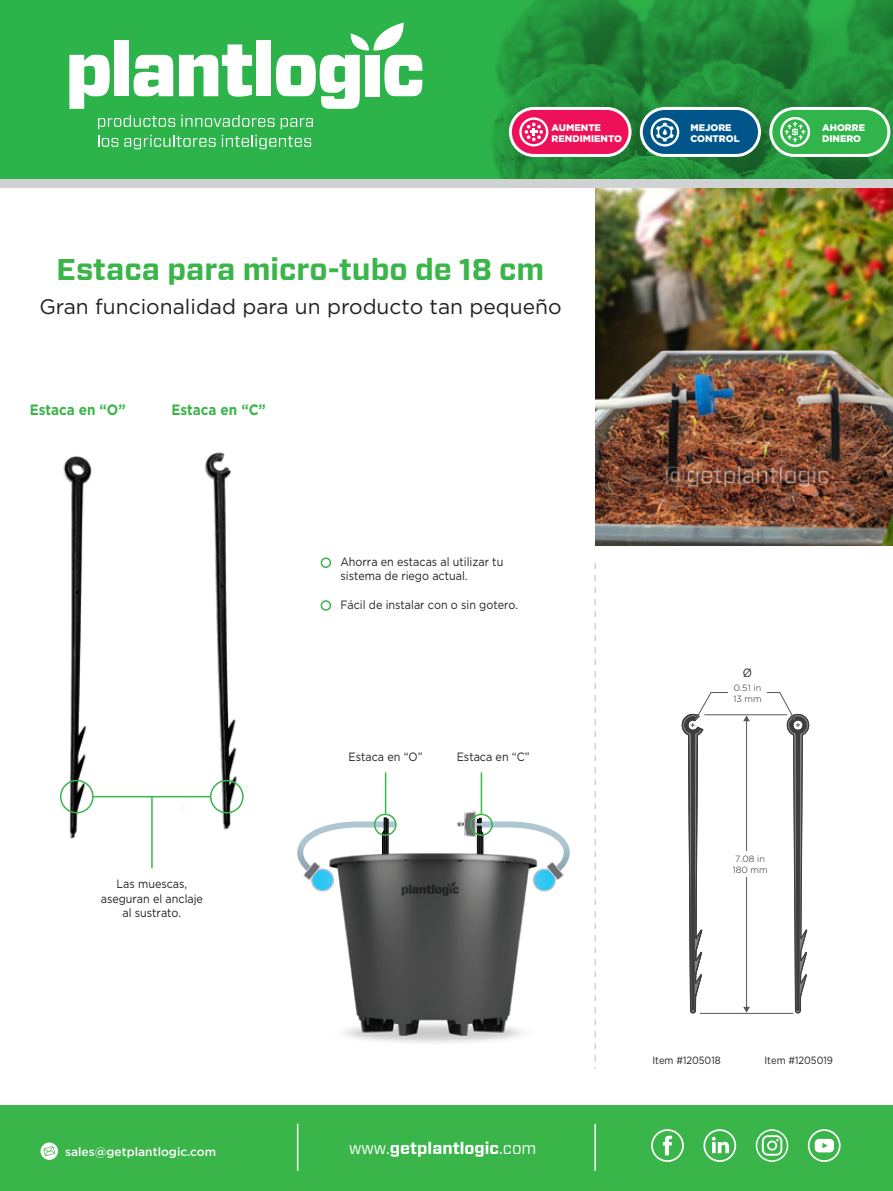
<style>
.page{position:relative;width:893px;height:1191px;background:#fff}
.page>*{position:absolute;margin:0;border:0;box-sizing:border-box;transform-origin:0 0}
.t1{font:700 30px "Vitesse Sans";color:#3ab54a}
.t2{font:21px "Gotham";color:#231f20}
.t3{font:700 16.5px "Vitesse Sans";color:#fff}
.t4{font:700 15px "Gotham";color:#3ab54a;scale:.9 1}
.t5{font:12px/14.4px "Gotham";color:#231f20;scale:.9 1}
.t6{font:500 12px "Gotham";color:#fff}
.t7{font:10.5px "Gotham";color:#231f20;scale:.9 1}
.t8{font:900 9.6px/11.4px "Gotham";color:#fff}
.t9{font:300 9px/10.8px "Gotham";color:#231f20}
.s1{font-weight:400}
</style>
<div class="page">
<img style="left:595px;top:188px;width:298px;height:357px">
<div style="left:0;top:70px;width:893px;height:118px;background:#d1d2d4"></div>
<img style="left:0;top:0;width:893px;height:178px">
<div style="left:0;top:1105px;width:893px;height:86px;background:#3ab54a"></div>
<svg style="left:651px;top:1129px;width:33px;height:33px"></svg>
<svg style="left:808px;top:1129px;width:33px;height:33px"></svg>
<svg style="left:756px;top:1129px;width:32px;height:32px"></svg>
<svg style="left:703px;top:1129px;width:33px;height:33px"></svg>
<div style="left:41px;top:1142px;width:17px;height:17px;background:#fff;border-radius:50%"></div>
<svg style="left:43px;top:1146px;width:12px;height:10px"></svg>
<hr style="left:594px;top:1123px;width:2px;height:47px;background:#fff">
<hr style="left:297px;top:1123px;width:1px;height:47px;background:#fff">
<svg style="left:594px;top:563px;width:2px;height:506px"></svg>
<svg style="left:321px;top:557px;width:10px;height:11px"></svg>
<svg style="left:321px;top:600px;width:10px;height:11px"></svg>
<img style="left:60px;top:452px;width:184px;height:387px">
<hr style="left:700px;top:1013px;width:93px;height:1px;background:#57585a">
<svg style="left:682px;top:692px;width:127px;height:321px"></svg>
<div style="left:728px;top:680px;width:39px;height:25px;background:#fff"></div>
<div style="left:60px;top:780px;width:34px;height:33px;border:2px solid #3ab54a;border-radius:50%"></div>
<div style="left:210px;top:780px;width:34px;height:33px;border:2px solid #3ab54a;border-radius:50%"></div>
<hr style="left:93px;top:796px;width:118px;height:1px;background:#3ab54a">
<hr style="left:151px;top:796px;width:2px;height:72px;background:#3ab54a">
<hr style="left:384px;top:817px;width:3px;height:184px;background:#3e3e3f">
<svg style="left:457px;top:811px;width:113px;height:81px"></svg>
<svg style="left:297px;top:818px;width:99px;height:74px"></svg>
<div style="left:470px;top:813px;width:23px;height:23px;border:2px solid #3ab54a;border-radius:50%"></div>
<div style="left:374px;top:813px;width:23px;height:23px;border:2px solid #3ab54a;border-radius:50%"></div>
<hr style="left:481px;top:772px;width:1px;height:41px;background:#3ab54a">
<hr style="left:385px;top:772px;width:1px;height:41px;background:#3ab54a">
<img style="left:328px;top:852px;width:212px;height:191px">
<div style="left:640px;top:107px;width:121px;height:50px;background:#00568a;border:3px solid #fff;border-radius:23px"></div>
<svg style="left:650px;top:118px;width:29px;height:28px"></svg>
<div style="left:509px;top:107px;width:122px;height:50px;background:#ee1059;border:3px solid #fff;border-radius:23px"></div>
<svg style="left:519px;top:117px;width:29px;height:29px"></svg>
<div style="left:769px;top:107px;width:121px;height:50px;background:#31b44a;border:3px solid #fff;border-radius:23px"></div>
<svg style="left:780px;top:117px;width:30px;height:30px"></svg>
<svg style="left:98px;top:115px;width:77px;height:14px"></svg>
<svg style="left:181px;top:115px;width:93px;height:12px"></svg>
<svg style="left:281px;top:118px;width:32px;height:11px"></svg>
<svg style="left:98px;top:135px;width:20px;height:12px"></svg>
<svg style="left:124px;top:135px;width:92px;height:14px"></svg>
<svg style="left:222px;top:135px;width:89px;height:14px"></svg>
<svg style="left:69px;top:55px;width:41px;height:54px"></svg>
<div style="left:114px;top:40px;width:15px;height:56px;background:#fff"></div>
<svg style="left:134px;top:55px;width:39px;height:41px"></svg>
<svg style="left:179px;top:44px;width:73px;height:53px"></svg>
<div style="left:257px;top:40px;width:14px;height:56px;background:#fff"></div>
<svg style="left:276px;top:23px;width:146px;height:86px"></svg>
<p class="t8" style="left:552px;top:122px;width:72px">AUMENTE<br>RENDIMIENTO</p>
<p class="t8" style="left:690px;top:122px;width:51px">MEJORE<br>CONTROL</p>
<p class="t8" style="left:822px;top:122px;width:44px">AHORRE<br>DINERO</p>
<h1 class="t1" style="left:57px;top:250px;width:489px">Estaca para micro-tubo de 18 cm</h1>
<h2 class="t2" style="left:39px;top:293px;width:524px">Gran funcionalidad para un producto tan pequeño</h2>
<p class="t4" style="left:30px;top:399px;width:108px">Estaca en “O”</p>
<p class="t4" style="left:171px;top:399px;width:106px">Estaca en “C”</p>
<p class="t5" style="left:101px;top:876px;width:115px;text-align:center">Las muescas, aseguran el anclaje al sustrato.</p>
<p class="t5" style="left:340px;top:554px;width:182px">Ahorra en estacas al utilizar tu sistema de riego actual.</p>
<p class="t5" style="left:340px;top:597px;width:199px">Fácil de instalar con o sin gotero.</p>
<p class="t5" style="left:348px;top:749px;width:84px">Estaca en “O”</p>
<p class="t5" style="left:457px;top:749px;width:82px">Estaca en “C”</p>
<p class="t6" style="left:65px;top:1143px;width:153px">sales@getplantlogic.com</p>
<h3 class="t3" style="left:349px;top:1137px;width:189px"><span class="s1">www.</span>getplantlogic<span class="s1">.com</span></h3>
<p class="t5" style="left:743px;top:665px;width:12px">Ø</p>
<p class="t9" style="left:733px;top:682px;width:30px">0.51 in<br>13 mm</p>
<p class="t9" style="left:733px;top:853px;width:36px">7.08 in<br>180 mm</p>
<p class="t7" style="left:652px;top:1053px;width:77px">Item #1205018</p>
<p class="t7" style="left:765px;top:1053px;width:78px">Item #1205019</p>
</div>
